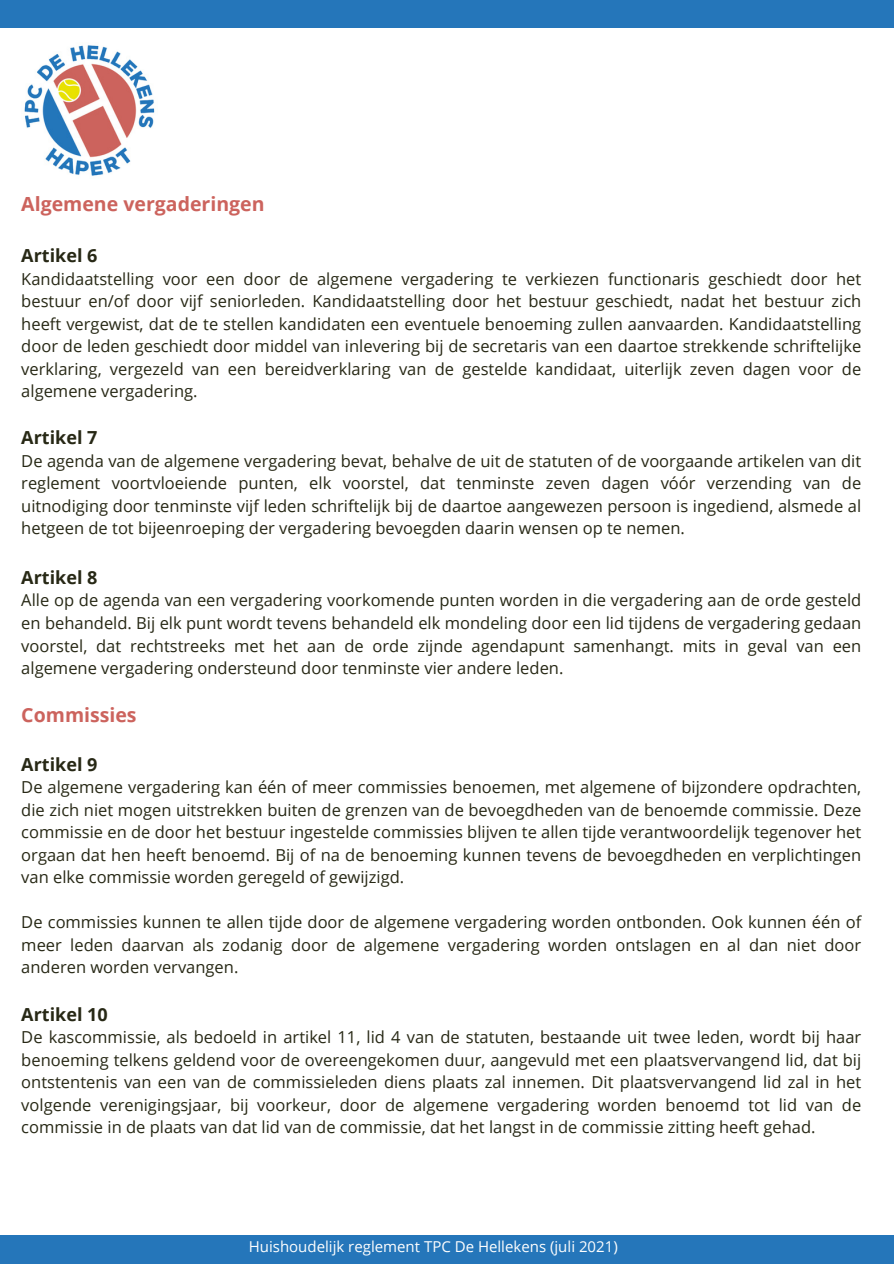
<style>
.page{position:relative;width:894px;height:1264px;background:#fff}
.page>*{position:absolute;margin:0;border:0;box-sizing:border-box;transform-origin:0 0}
.t1{font:700 19.5px "Open Sans";color:#cc635d}
.t2{font:700 18px "Open Sans";color:#272815}
.t3{font:16.5px/22.5px "Open Sans";color:#272815;text-align:justify}
.t4{font:15px "Open Sans";color:#fefefe}
</style>
<div class="page">
<div style="left:0;top:0;width:893px;height:27px;background:#2576ba"></div>
<div style="left:0;top:1235px;width:893px;height:28px;background:#2576ba"></div>
<img style="left:24px;top:45px;width:131px;height:131px">
<p class="t1" style="left:21px;top:190px;width:245px">Algemene vergaderingen</p>
<p class="t2" style="left:21px;top:243px;width:78px">Artikel 6</p>
<h1 class="t3" style="left:21px;top:267px;width:841px">Kandidaatstelling voor een door de algemene vergadering te verkiezen functionaris geschiedt door het bestuur en/of door vijf seniorleden. Kandidaatstelling door het bestuur geschiedt, nadat het bestuur zich heeft vergewist, dat de te stellen kandidaten een eventuele benoeming zullen aanvaarden. Kandidaatstelling door de leden geschiedt door middel van inlevering bij de secretaris van een daartoe strekkende schriftelijke verklaring, vergezeld van een bereidverklaring van de gestelde kandidaat, uiterlijk zeven dagen voor de algemene vergadering.</h1>
<p class="t2" style="left:21px;top:425px;width:78px">Artikel 7</p>
<p class="t3" style="left:21px;top:449px;width:841px">De agenda van de algemene vergadering bevat, behalve de uit de statuten of de voorgaande artikelen van dit reglement voortvloeiende punten, elk voorstel, dat tenminste zeven dagen vóór verzending van de uitnodiging door tenminste vijf leden schriftelijk bij de daartoe aangewezen persoon is ingediend, alsmede al hetgeen de tot bijeenroeping der vergadering bevoegden daarin wensen op te nemen.</p>
<p class="t2" style="left:21px;top:564px;width:78px">Artikel 8</p>
<p class="t3" style="left:21px;top:589px;width:841px">Alle op de agenda van een vergadering voorkomende punten worden in die vergadering aan de orde gesteld en behandeld. Bij elk punt wordt tevens behandeld elk mondeling door een lid tijdens de vergadering gedaan voorstel, dat rechtstreeks met het aan de orde zijnde agendapunt samenhangt. mits in geval van een algemene vergadering ondersteund door tenminste vier andere leden.</p>
<p class="t1" style="left:21px;top:701px;width:117px">Commissies</p>
<p class="t2" style="left:21px;top:751px;width:78px">Artikel 9</p>
<h1 class="t3" style="left:21px;top:775px;width:841px">De algemene vergadering kan één of meer commissies benoemen, met algemene of bijzondere opdrachten, die zich niet mogen uitstrekken buiten de grenzen van de bevoegdheden van de benoemde commissie. Deze commissie en de door het bestuur ingestelde commissies blijven te allen tijde verantwoordelijk tegenover het orgaan dat hen heeft benoemd. Bij of na de benoeming kunnen tevens de bevoegdheden en verplichtingen van elke commissie worden geregeld of gewijzigd.</h1>
<p class="t3" style="left:21px;top:910px;width:841px">De commissies kunnen te allen tijde door de algemene vergadering worden ontbonden. Ook kunnen één of meer leden daarvan als zodanig door de algemene vergadering worden ontslagen en al dan niet door anderen worden vervangen.</p>
<p class="t2" style="left:21px;top:1001px;width:88px">Artikel 10</p>
<p class="t3" style="left:21px;top:1025px;width:841px">De kascommissie, als bedoeld in artikel 11, lid 4 van de statuten, bestaande uit twee leden, wordt bij haar benoeming telkens geldend voor de overeengekomen duur, aangevuld met een plaatsvervangend lid, dat bij ontstentenis van een van de commissieleden diens plaats zal innemen. Dit plaatsvervangend lid zal in het volgende verenigingsjaar, bij voorkeur, door de algemene vergadering worden benoemd tot lid van de commissie in de plaats van dat lid van de commissie, dat het langst in de commissie zitting heeft gehad.</p>
<p class="t4" style="left:249px;top:1235px;width:370px">Huishoudelijk reglement TPC De Hellekens (juli 2021)</p>
</div>
